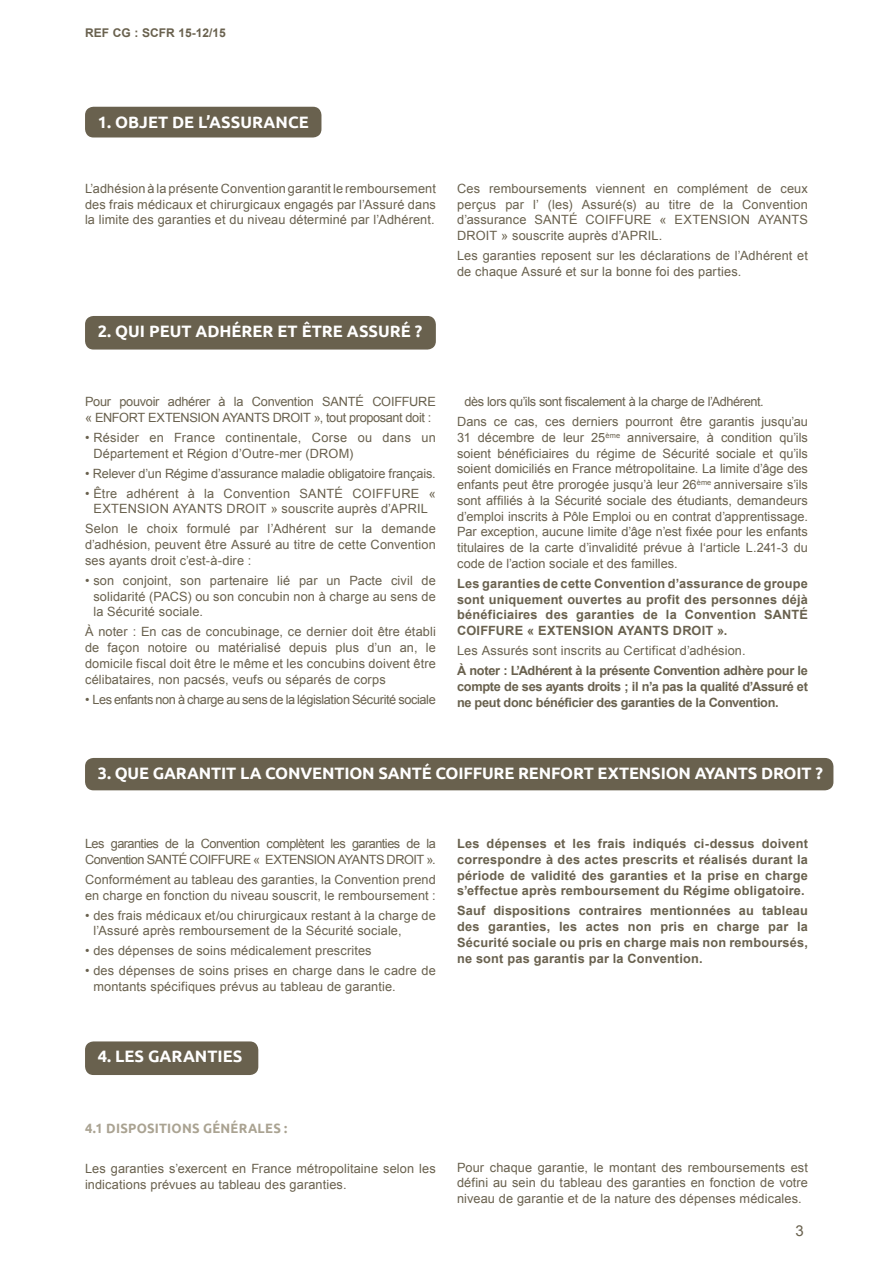
<style>
.page{position:relative;width:893px;height:1263px;background:#fff}
.page>*{position:absolute;margin:0;border:0;box-sizing:border-box;transform-origin:0 0}
.t1{font:700 16.5px "Ubuntu";letter-spacing:-.01em;color:#fff}
.t2{font:15px "Arial";color:#69614e}
.t3{font:700 13.5px "Ubuntu";letter-spacing:.02em;color:#aaa392;scale:.96 1}
.t4{font:12.75px/15.8px "Arial";letter-spacing:.01em;color:#69614e;text-align:justify}
.t5{font:700 12.75px/15.8px "Arial";letter-spacing:.015em;color:#69614e;text-align:justify}
.t6{font:12.75px/20px "Arial";letter-spacing:-.01em;color:#69614e}
.t7{font:12.75px/15.8px "Arial";letter-spacing:-.04em;color:#69614e}
.t8{font:12.75px/15.8px "Arial";letter-spacing:-.025em;color:#69614e}
.t9{font:12.75px "Arial";letter-spacing:-.03em;color:#69614e}
.t10{font:700 12px "Arial";color:#69614e}
</style>
<div class="page">
<div style="left:85px;top:107px;width:236px;height:30px;background:#69614e;border-radius:9px"></div>
<div style="left:85px;top:316px;width:351px;height:34px;background:#69614e;border-radius:9px"></div>
<div style="left:85px;top:758px;width:748px;height:32px;background:#69614e;border-radius:9px"></div>
<div style="left:85px;top:1041px;width:173px;height:34px;background:#69614e;border-radius:9px"></div>
<p class="t10" style="left:85px;top:24px;width:142px">REF CG : SCFR 15-12/15</p>
<p class="t1" style="left:98px;top:112px;width:212px">1. OBJET DE L’ASSURANCE</p>
<p class="t4" style="left:85px;top:181px;width:352px">L’adhésion à la présente Convention garantit le remboursement des frais médicaux et chirurgicaux engagés par l’Assuré dans la limite des garanties et du niveau déterminé par l’Adhérent.</p>
<p class="t4" style="left:457px;top:181px;width:352px">Ces remboursements viennent en complément de ceux perçus par l’ (les) Assuré(s) au titre de la Convention d’assurance SANTÉ COIFFURE « EXTENSION AYANTS DROIT » souscrite auprès d’APRIL.</p>
<p class="t4" style="left:457px;top:248px;width:352px">Les garanties reposent sur les déclarations de l’Adhérent et de chaque Assuré et sur la bonne foi des parties.</p>
<p class="t1" style="left:98px;top:321px;width:326px">2. QUI PEUT ADHÉRER ET ÊTRE ASSURÉ ?</p>
<p class="t8" style="left:85px;top:394px;width:352px">Pour pouvoir adhérer à la Convention SANTÉ COIFFURE « ENFORT EXTENSION AYANTS DROIT », tout proposant doit :</p>
<p class="t4" style="left:93px;top:430px;width:344px;text-indent:-8px">• Résider en France continentale, Corse ou dans un<br>Département et Région d’Outre-mer (DROM)</p>
<p class="t6" style="left:85px;top:463px;width:352px">• Relever d’un Régime d’assurance maladie obligatoire français.</p>
<p class="t4" style="left:85px;top:485px;width:352px;text-align:center">• Être adhérent à la Convention SANTÉ COIFFURE «<br>EXTENSION AYANTS DROIT » souscrite auprès d’APRIL</p>
<p class="t4" style="left:85px;top:521px;width:352px">Selon le choix formulé par l’Adhérent sur la demande d’adhésion, peuvent être Assuré au titre de cette Convention ses ayants droit c’est-à-dire :</p>
<p class="t4" style="left:93px;top:573px;width:344px;text-indent:-8px">• son conjoint, son partenaire lié par un Pacte civil de solidarité (PACS) ou son concubin non à charge au sens de la Sécurité sociale.</p>
<p class="t4" style="left:85px;top:624px;width:352px">À noter : En cas de concubinage, ce dernier doit être établi de façon notoire ou matérialisé depuis plus d’un an, le domicile fiscal doit être le même et les concubins doivent être célibataires, non pacsés, veufs ou séparés de corps</p>
<p class="t9" style="left:85px;top:691px;width:352px">• Les enfants non à charge au sens de la législation Sécurité sociale</p>
<p class="t6" style="left:457px;top:392px;width:352px;text-indent:7px">dès lors qu’ils sont fiscalement à la charge de l’Adhérent.<br>Dans ce cas, ces derniers pourront être garantis jusqu’au</p>
<p class="t4" style="left:457px;top:430px;width:352px">31 décembre de leur 25<sup>ème</sup> anniversaire, à condition qu’ils soient bénéficiaires du régime de Sécurité sociale et qu’ils soient domiciliés en France métropolitaine. La limite d’âge des enfants peut être prorogée jusqu’à leur 26<sup>ème</sup> anniversaire s’ils sont affiliés à la Sécurité sociale des étudiants, demandeurs d’emploi inscrits à Pôle Emploi ou en contrat d’apprentissage.<br>Par exception, aucune limite d’âge n’est fixée pour les enfants titulaires de la carte d’invalidité prévue à l‘article L.241-3 du code de l’action sociale et des familles.</p>
<p class="t5" style="left:457px;top:576px;width:352px">Les garanties de cette Convention d’assurance de groupe sont uniquement ouvertes au profit des personnes déjà bénéficiaires des garanties de la Convention SANTÉ COIFFURE « EXTENSION AYANTS DROIT ».</p>
<p class="t4" style="left:457px;top:643px;width:290px">Les Assurés sont inscrits au Certificat d’adhésion.</p>
<p class="t5" style="left:457px;top:663px;width:352px">À noter : L’Adhérent à la présente Convention adhère pour le compte de ses ayants droits ; il n’a pas la qualité d’Assuré et ne peut donc bénéficier des garanties de la Convention.</p>
<p class="t1" style="left:98px;top:763px;width:726px">3. QUE GARANTIT LA CONVENTION SANTÉ COIFFURE RENFORT EXTENSION AYANTS DROIT ?</p>
<p class="t7" style="left:85px;top:836px;width:352px">Les garanties de la Convention complètent les garanties de la<br>Convention SANTÉ COIFFURE « EXTENSION AYANTS DROIT ».</p>
<p class="t4" style="left:85px;top:872px;width:352px">Conformément au tableau des garanties, la Convention prend en charge en fonction du niveau souscrit, le remboursement :</p>
<p class="t4" style="left:93px;top:907px;width:344px;text-indent:-8px">• des frais médicaux et/ou chirurgicaux restant à la charge de l’Assuré après remboursement de la Sécurité sociale,</p>
<p class="t4" style="left:85px;top:943px;width:288px">• des dépenses de soins médicalement prescrites</p>
<p class="t4" style="left:93px;top:963px;width:344px;text-indent:-8px">• des dépenses de soins prises en charge dans le cadre de montants spécifiques prévus au tableau de garantie.</p>
<p class="t5" style="left:457px;top:836px;width:352px">Les dépenses et les frais indiqués ci-dessus doivent correspondre à des actes prescrits et réalisés durant la période de validité des garanties et la prise en charge s’effectue après remboursement du Régime obligatoire.</p>
<p class="t5" style="left:457px;top:903px;width:352px">Sauf dispositions contraires mentionnées au tableau des garanties, les actes non pris en charge par la Sécurité sociale ou pris en charge mais non remboursés, ne sont pas garantis par la Convention.</p>
<p class="t1" style="left:98px;top:1046px;width:146px">4. LES GARANTIES</p>
<p class="t3" style="left:85px;top:1120px;width:212px">4.1 DISPOSITIONS GÉNÉRALES :</p>
<p class="t4" style="left:85px;top:1161px;width:352px">Les garanties s’exercent en France métropolitaine selon les indications prévues au tableau des garanties.</p>
<p class="t4" style="left:457px;top:1159px;width:352px">Pour chaque garantie, le montant des remboursements est défini au sein du tableau des garanties en fonction de votre niveau de garantie et de la nature des dépenses médicales.</p>
<p class="t2" style="left:795px;top:1220px;width:10px">3</p>
</div>
